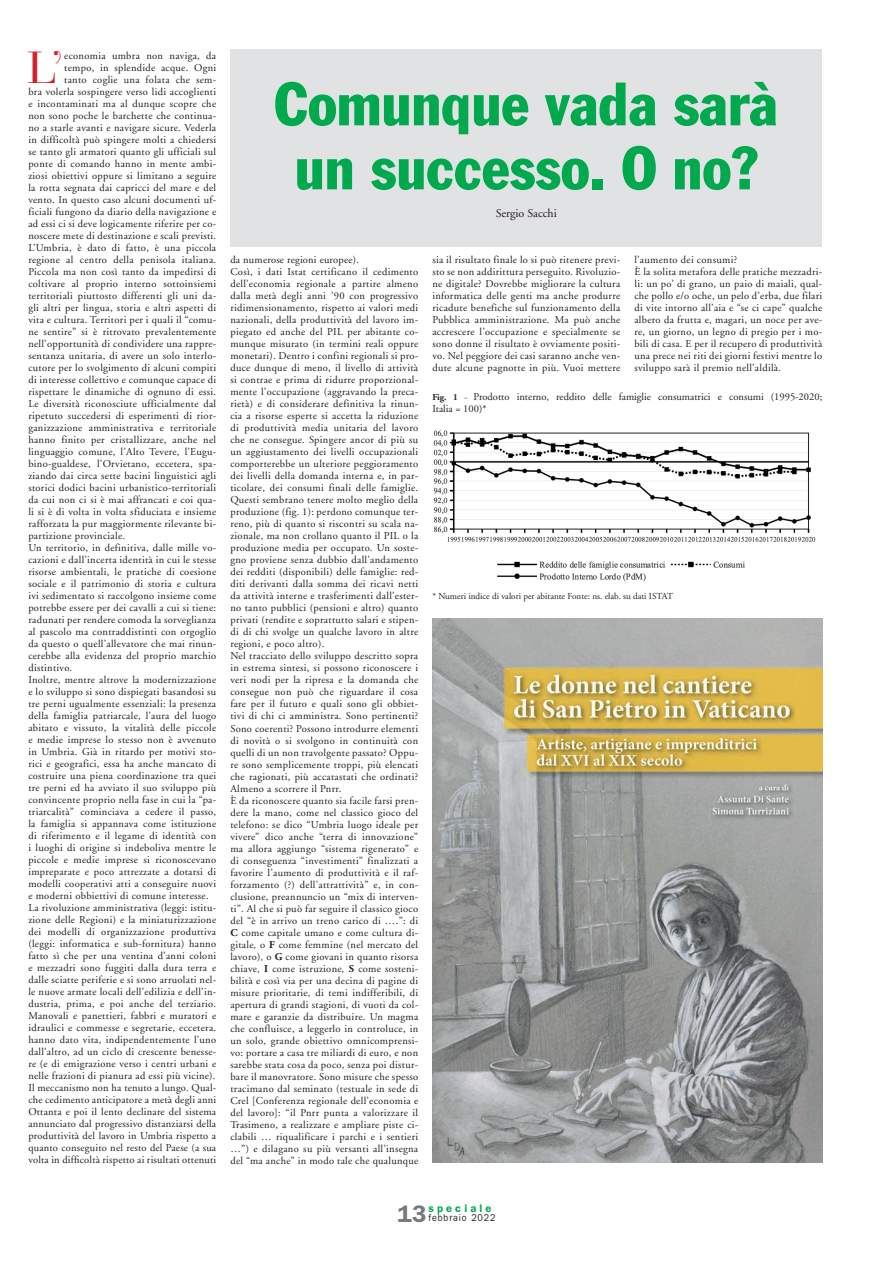
<style>
.page{position:relative;width:879px;height:1276px;background:#fff}
.page>*{position:absolute;margin:0;border:0;box-sizing:border-box;transform-origin:0 0}
.t1{font:condensed 60px/64px "Franklin Gothic Std";color:#00a94d;text-align:center}
.t2{font:44.6px "Bauer Bodoni";color:#d1232a}
.t3{font:600 24px "ITC Franklin Gothic Std";color:#787a7d}
.t4{font:12px "Adobe Garamond";color:#231f20}
.t5{font:600 11px "ITC Franklin Gothic Std";letter-spacing:.285em;color:#00a94d}
.t6{font:10.5px/12px "Adobe Garamond";letter-spacing:.03em;color:#231f20;text-align:justify}
.t7{font:10.5px/12px "Adobe Garamond";color:#231f20}
.t8{font:10px "ITC Franklin Gothic Std";letter-spacing:.1em;color:#231f20;scale:.9 1}
.t9{font:9.1px "Adobe Garamond";color:#231f20}
.s1{font-weight:700}
.s2{font-style:italic}
.s3{font-weight:700;font-size:9.1px}
.s4{font-size:9.1px}
</style>
<div class="page">
<div style="left:230px;top:50px;width:592px;height:197px;background:#e1e2e4"></div>
<img style="left:432px;top:430px;width:384px;height:152px">
<img style="left:432px;top:618px;width:390px;height:544px">
<p class="t2" style="left:27px;top:41px;width:38px">L’</p>
<p class="t6" style="left:28px;top:50px;width:189px;text-align:right">economia umbra non naviga, da<br>tempo, in splendide acque. Ogni<br>tanto coglie una folata che sem-<br>bra volerla sospingere verso lidi accoglienti e incontaminati ma al dunque scopre che non sono poche le barchette che continua&shy;no a starle avanti e navigare sicure. Vederla in difficoltà può spingere molti a chiedersi se tanto gli armatori quanto gli ufficiali sul ponte di comando hanno in mente ambi&shy;ziosi obiettivi oppure si limitano a seguire la rotta segnata dai capricci del mare e del vento. In questo caso alcuni documenti uf&shy;ficiali fungono da diario della navigazione e ad essi ci si deve logicamente riferire per co&shy;noscere mete di destinazione e scali previsti.</p>
<p class="t6" style="left:28px;top:242px;width:189px">L’Umbria, è dato di fatto, è una piccola regione al centro della penisola italiana.<br>Piccola ma non così tanto da impedirsi di coltivare al proprio interno sottoinsiemi territoriali piuttosto differenti gli uni da&shy;gli altri per lingua, storia e altri aspetti di vita e cultura. Territori per i quali il “comu&shy;ne sentire” si è ritrovato prevalentemente nell’opportunità di condividere una rappre&shy;sentanza unitaria, di avere un solo interlo&shy;cutore per lo svolgimento di alcuni compiti di interesse collettivo e comunque capace di rispettare le dinamiche di ognuno di essi.<br>Le diversità riconosciute ufficialmente dal ripetuto succedersi di esperimenti di rior&shy;ganizzazione amministrativa e territoriale hanno finito per cristallizzare, anche nel linguaggio comune, l’Alto Tevere, l’Eugu&shy;bino-gualdese, l’Orvietano, eccetera, spa&shy;ziando dai circa sette bacini linguistici agli storici dodici bacini urbanistico-territoriali da cui non ci si è mai affrancati e coi qua&shy;li si è di volta in volta sfiduciata e insieme rafforzata la pur maggiormente rilevante bi&shy;partizione provinciale.</p>
<p class="t6" style="left:28px;top:542px;width:189px">Un territorio, in definitiva, dalle mille vo&shy;cazioni e dall’incerta identità in cui le stesse risorse ambientali, le pratiche di coesione sociale e il patrimonio di storia e cultura ivi sedimentato si raccolgono insieme come potrebbe essere per dei cavalli a cui si tiene: radunati per rendere comoda la sorveglianza al pascolo ma contraddistinti con orgoglio da questo o quell’allevatore che mai rinun&shy;cerebbe alla evidenza del proprio marchio distintivo.</p>
<p class="t6" style="left:28px;top:674px;width:189px">Inoltre, mentre altrove la modernizzazione e lo sviluppo si sono dispiegati basandosi su tre perni ugualmente essenziali: la presenza della famiglia patriarcale, l’aura del luogo abitato e vissuto, la vitalità delle piccole e medie imprese lo stesso non è avvenuto in Umbria. Già in ritardo per motivi sto&shy;rici e geografici, essa ha anche mancato di costruire una piena coordinazione tra quei tre perni ed ha avviato il suo sviluppo più convincente proprio nella fase in cui la “pa&shy;triarcalità” cominciava a cedere il passo, la famiglia si appannava come istituzione di riferimento e il legame di identità con i luoghi di origine si indeboliva mentre le piccole e medie imprese si riconoscevano impreparate e poco attrezzate a dotarsi di modelli cooperativi atti a conseguire nuovi e moderni obbiettivi di comune interesse.</p>
<p class="t6" style="left:28px;top:902px;width:189px">La rivoluzione amministrativa (leggi: istitu&shy;zione delle Regioni) e la miniaturizzazione dei modelli di organizzazione produttiva (leggi: informatica e sub-fornitura) hanno fatto sì che per una ventina d’anni coloni e mezzadri sono fuggiti dalla dura terra e dalle sciatte periferie e si sono arruolati nel&shy;le nuove armate locali dell’edilizia e dell’in&shy;dustria, prima, e poi anche del terziario.<br>Manovali e panettieri, fabbri e muratori e idraulici e commesse e segretarie, eccetera. hanno dato vita, indipendentemente l’uno dall’altro, ad un ciclo di crescente benesse&shy;re (e di emigrazione verso i centri urbani e nelle frazioni di pianura ad essi più vicine).</p>
<p class="t6" style="left:28px;top:1082px;width:189px">Il meccanismo non ha tenuto a lungo. Qual&shy;che cedimento anticipatore a metà degli anni Ottanta e poi il lento declinare del sistema annunciato dal progressivo distanziarsi della produttività del lavoro in Umbria rispetto a quanto conseguito nel resto del Paese (a sua volta in difficoltà rispetto ai risultati ottenuti</p>
<p class="t1" style="left:275px;top:72px;width:505px">Comunque vada sarà un successo. O no?</p>
<p class="t4" style="left:496px;top:207px;width:63px">Sergio Sacchi</p>
<p class="t6" style="left:230px;top:254px;width:130px">da numerose regioni europee).</p>
<p class="t6" style="left:230px;top:266px;width:189px">Così, i dati Istat certificano il cedimento dell’economia regionale a partire almeno dalla metà degli anni ’90 con progressivo ridimensionamento, rispetto ai valori medi nazionali, della produttività del lavoro im&shy;piegato ed anche del PIL per abitante co&shy;munque misurato (in termini reali oppure monetari). Dentro i confini regionali si pro&shy;duce dunque di meno, il livello di attività si contrae e prima di ridurre proporzional&shy;mente l’occupazione (aggravando la preca&shy;rietà) e di considerare definitiva la rinun&shy;cia a risorse esperte si accetta la riduzione di produttività media unitaria del lavoro che ne consegue. Spingere ancor di più su un aggiustamento dei livelli occupazionali comporterebbe un ulteriore peggioramento dei livelli della domanda interna e, in par&shy;ticolare, dei consumi finali delle famiglie.<br>Questi sembrano tenere molto meglio della produzione (fig. 1): perdono comunque ter&shy;reno, più di quanto si riscontri su scala na&shy;zionale, ma non crollano quanto il PIL o la produzione media per occupato. Un soste&shy;gno proviene senza dubbio dall’andamento dei redditi (disponibili) delle famiglie: red&shy;diti derivanti dalla somma dei ricavi netti da attività interne e trasferimenti dall’ester&shy;no tanto pubblici (pensioni e altro) quanto privati (rendite e soprattutto salari e stipen&shy;di di chi svolge un qualche lavoro in altre regioni, e poco altro).</p>
<p class="t6" style="left:230px;top:650px;width:189px">Nel tracciato dello sviluppo descritto sopra in estrema sintesi, si possono riconoscere i veri nodi per la ripresa e la domanda che consegue non può che riguardare il cosa fare per il futuro e quali sono gli obbiet&shy;tivi di chi ci amministra. Sono pertinenti?<br>Sono coerenti? Possono introdurre elementi di novità o si svolgono in continuità con quelli di un non travolgente passato? Oppu&shy;re sono semplicemente troppi, più elencati che ragionati, più accatastati che ordinati?<br>Almeno a scorrere il Pnrr.</p>
<p class="t6" style="left:230px;top:794px;width:189px">È da riconoscere quanto sia facile farsi pren&shy;dere la mano, come nel classico gioco del telefono: se dico “Umbria luogo ideale per vivere” dico anche “terra di innovazione” ma allora aggiungo “sistema rigenerato” e di conseguenza “investimenti” finalizzati a favorire l’aumento di produttività e il raf&shy;forzamento (?) dell’attrattività” e, in con&shy;clusione, preannuncio un “mix di interven&shy;ti”. Al che si può far seguire il classico gioco del “è in arrivo un treno carico di ….”: di <span class="s1">C</span> come capitale umano e come cultura di&shy;gitale<span class="s2">,</span> o <span class="s1">F</span> come femmine (nel mercato del lavoro)<span class="s2">,</span> o <span class="s1">G</span> come giovani in quanto risorsa chiave<span class="s2">,</span> <span class="s1">I</span> come istruzione<span class="s2">,</span> <span class="s1">S</span> come sosteni&shy;bilità e così via per una decina di pagine di misure prioritarie, di temi indifferibili, di apertura di grandi stagioni, di vuoti da col&shy;mare e garanzie da distribuire. Un magma che confluisce, a leggerlo in controluce, in un solo, grande obiettivo omnicomprensi&shy;vo: portare a casa tre miliardi di euro, e non sarebbe stata cosa da poco, senza poi distur&shy;bare il manovratore. Sono misure che spesso tracimano dal seminato (testuale in sede di Crel [Conferenza regionale dell’economia e del lavoro]: “il Pnrr punta a valorizzare il Trasimeno, a realizzare e ampliare piste ci&shy;clabili … riqualificare i parchi e i sentieri …”) e dilagano su più versanti all’insegna del “ma anche” in modo tale che qualunque</p>
<p class="t6" style="left:432px;top:254px;width:189px">sia il risultato finale lo si può ritenere previ&shy;sto se non addirittura perseguito. Rivoluzio&shy;ne digitale? Dovrebbe migliorare la cultura informatica delle genti ma anche produrre ricadute benefiche sul funzionamento della Pubblica amministrazione. Ma può anche accrescere l’occupazione e specialmente se sono donne il risultato è ovviamente positi&shy;vo. Nel peggiore dei casi saranno anche ven&shy;dute alcune pagnotte in più. Vuoi mettere</p>
<p class="t6" style="left:634px;top:254px;width:104px">l’aumento dei consumi?</p>
<p class="t6" style="left:634px;top:266px;width:189px">È la solita metafora delle pratiche mezzadri&shy;li: un po’ di grano, un paio di maiali, qual&shy;che pollo e/o oche, un pelo d’erba, due filari di vite intorno all’aia e “se ci cape” qualche albero da frutta e, magari, un noce per ave&shy;re, un giorno, un legno di pregio per i mo&shy;bili di casa. E per il recupero di produttività una prece nei riti dei giorni festivi mentre lo sviluppo sarà il premio nell’aldilà.</p>
<p class="t7" style="left:432px;top:390px;width:391px"><span class="s3">Fig. 1</span> <span class="s4">-</span> Prodotto interno, reddito delle famiglie consumatrici e consumi (1995-2020;<br>Italia = 100)*</p>
<p class="t9" style="left:432px;top:592px;width:242px">* Numeri indice di valori per abitante Fonte: ns. elab. su dati ISTAT</p>
<p class="t5" style="left:428px;top:1201px;width:64px">speciale</p>
<p class="t3" style="left:397px;top:1199px;width:30px">13</p>
<p class="t8" style="left:428px;top:1212px;width:76px">febbraio 2022</p>
</div>
